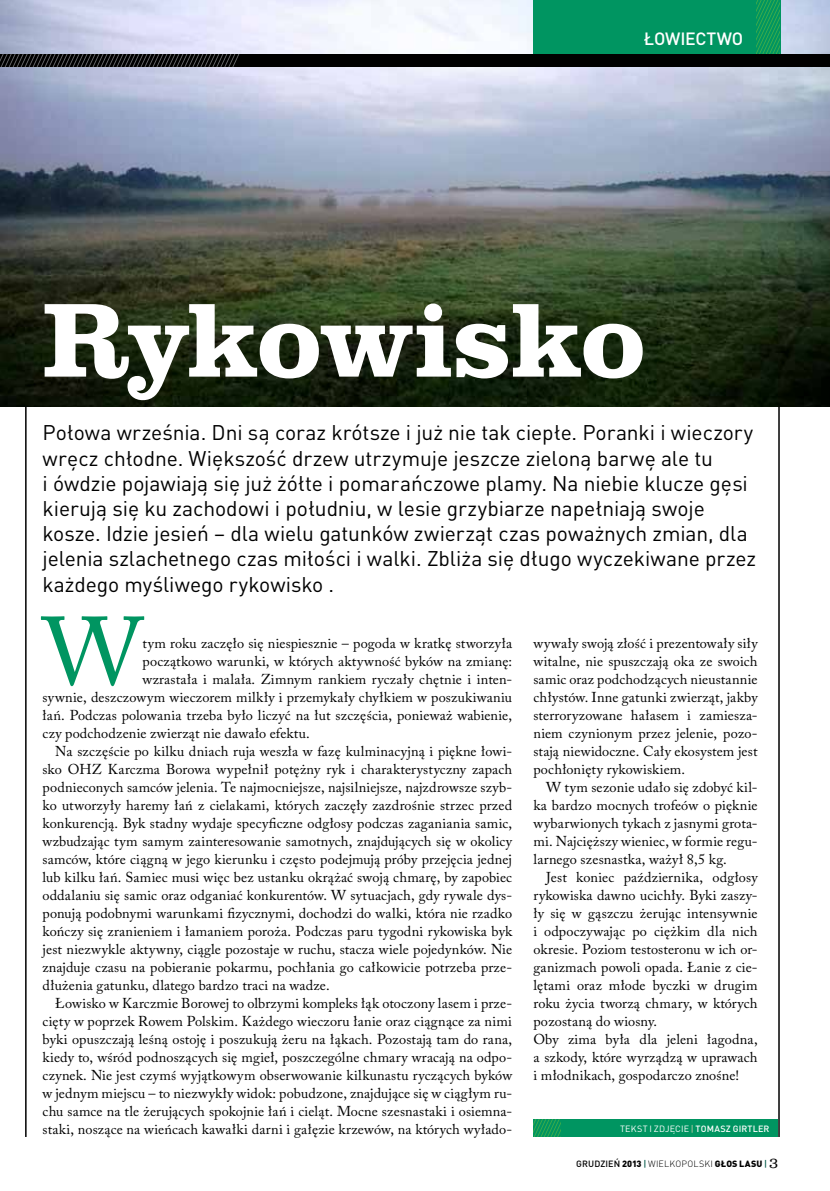
<style>
.page{position:relative;width:830px;height:1191px;background:#fff}
.page>*{position:absolute;margin:0;border:0;box-sizing:border-box;transform-origin:0 0}
.t1{font:700 108px "Clarendon EU";letter-spacing:-.02em;color:#fff}
.t2{font:95.55px "Adobe Caslon Pro";color:#009561}
.t3{font:21px/25.2px "DIN Pro";color:#000}
.t4{font:500 17.55px "DIN Pro";letter-spacing:-.01em;color:#fff}
.t5{font:14.25px/18px "Adobe Caslon Pro";letter-spacing:.01em;color:#000;text-align:justify}
.t6{font:900 9px "DIN Pro";letter-spacing:.015em;color:#000}
.t7{font:9px "DIN Pro";letter-spacing:.015em;color:#fff}
.s1{color:#e7d0b1}
.s2{font-weight:500}
.s3{font-weight:500;color:#005747}
.s4{font-weight:300}
.s5{font-family:"Clarendon Lt EU";font-weight:400;font-size:15px}
</style>
<div class="page">
<hr style="left:777px;top:94px;width:2px;height:1043px;background:#000">
<hr style="left:25px;top:94px;width:2px;height:1043px;background:#000">
<img style="left:0;top:0;width:829px;height:406px">
<div style="left:533px;top:0;width:247px;height:54px;background:#009561"></div>
<svg style="left:756px;top:0;width:23px;height:54px"></svg>
<div style="left:0;top:54px;width:829px;height:13px;background:#000"></div>
<svg style="left:0;top:54px;width:240px;height:13px"></svg>
<div style="left:533px;top:1120px;width:244px;height:17px;background:#009561"></div>
<svg style="left:533px;top:1120px;width:27px;height:17px"></svg>
<p class="t4" style="left:643px;top:25px;width:101px">ŁOWIECTWO</p>
<h1 class="t1" style="left:43px;top:272px;width:604px">Rykowisko</h1>
<p class="t3" style="left:43px;top:418px;width:714px">Połowa września. D ni są coraz krótsze i już nie tak ciepłe. Poranki i wieczory wręcz chłodne. Większość drzew utrzymuje jeszcze zieloną barwę ale tu<br>i ówdzie pojawiają się już żółte i pomarańczowe plamy. Na niebie klucze gęsi kierują się ku zachodowi i południu, w lesie grzybiarze napełniają swoje kosze. I dzie jesień – dla wielu gatunków zwierząt czas poważnych zmian, dla jelenia szlachetnego czas miłości i walki. Zbliża się długo wyczekiwane przez każdego myśliwego rykowisko .</p>
<h2 class="t2" style="left:43px;top:595px;width:101px">W</h2>
<p class="t5" style="left:142px;top:634px;width:371px">tym roku zaczęło się niespiesznie – pogoda w kratkę stworzyła</p>
<p class="t5" style="left:142px;top:652px;width:371px">początkowo warunki, w których aktywność byków na zmianę:</p>
<p class="t5" style="left:142px;top:670px;width:371px">wzrastała i malała. Zimnym rankiem ryczały chętnie i inten-</p>
<p class="t5" style="left:43px;top:688px;width:471px">sywnie, deszczowym wieczorem milkły i przemykały chyłkiem w poszukiwaniu</p>
<p class="t5" style="left:43px;top:706px;width:471px">łań. Podczas polowania trzeba było liczyć na łut szczęścia, ponieważ wabienie,</p>
<p class="t5" style="left:43px;top:724px;width:269px">czy podchodzenie zwierząt nie dawało efektu.</p>
<p class="t5" style="left:55px;top:742px;width:458px">Na szczęście po kilku dniach ruja weszła w fazę kulminacyjną i piękne łowi-</p>
<p class="t5" style="left:43px;top:760px;width:471px">sko OHZ Karczma Borowa wypełnił potężny ryk i charakterystyczny zapach</p>
<p class="t5" style="left:43px;top:778px;width:471px">podnieconych samców jelenia. Te najmocniejsze, najsilniejsze, najzdrowsze szyb-</p>
<p class="t5" style="left:43px;top:796px;width:471px">ko utworzyły haremy łań z cielakami, których zaczęły zazdrośnie strzec przed</p>
<p class="t5" style="left:43px;top:814px;width:471px">konkurencją. Byk stadny wydaje specyficzne odgłosy podczas zaganiania samic,</p>
<p class="t5" style="left:43px;top:832px;width:471px">wzbudzając tym samym zainteresowanie samotnych, znajdujących się w okolicy</p>
<p class="t5" style="left:43px;top:850px;width:471px">samców, które ciągną w jego kierunku i często podejmują próby przejęcia jednej</p>
<p class="t5" style="left:43px;top:868px;width:471px">lub kilku łań. Samiec musi więc bez ustanku okrążać swoją chmarę, by zapobiec</p>
<p class="t5" style="left:43px;top:886px;width:471px">oddalaniu się samic oraz odganiać konkurentów. W sytuacjach, gdy rywale dys-</p>
<p class="t5" style="left:43px;top:904px;width:471px">ponują podobnymi warunkami fizycznymi, dochodzi do walki, która nie rzadko</p>
<p class="t5" style="left:43px;top:922px;width:471px">kończy się zranieniem i łamaniem poroża. Podczas paru tygodni rykowiska byk</p>
<p class="t5" style="left:43px;top:940px;width:471px">jest niezwykle aktywny, ciągle pozostaje w ruchu, stacza wiele pojedynków. Nie</p>
<p class="t5" style="left:43px;top:958px;width:471px">znajduje czasu na pobieranie pokarmu, pochłania go całkowicie potrzeba prze-</p>
<p class="t5" style="left:43px;top:976px;width:288px">dłużenia gatunku, dlatego bardzo traci na wadze.</p>
<p class="t5" style="left:55px;top:994px;width:458px">Łowisko w Karczmie Borowej to olbrzymi kompleks łąk otoczony lasem i prze-</p>
<p class="t5" style="left:43px;top:1012px;width:470px">cięty w poprzek Rowem Polskim. Każdego wieczoru łanie oraz ciągnące za nimi</p>
<p class="t5" style="left:43px;top:1030px;width:471px">byki opuszczają leśną ostoję i poszukują żeru na łąkach. Pozostają tam do rana,</p>
<p class="t5" style="left:43px;top:1048px;width:471px">kiedy to, wśród podnoszących się mgieł, poszczególne chmary wracają na odpo-</p>
<p class="t5" style="left:43px;top:1066px;width:471px">czynek. Nie jest czymś wyjątkowym obserwowanie kilkunastu ryczących byków</p>
<p class="t5" style="left:43px;top:1084px;width:471px">w jednym miejscu – to niezwykły widok: pobudzone, znajdujące się w ciągłym ru-</p>
<p class="t5" style="left:43px;top:1102px;width:471px">chu samce na tle żerujących spokojnie łań i cieląt. Mocne szesnastaki i osiemna-</p>
<p class="t5" style="left:43px;top:1120px;width:471px">staki, noszące na wieńcach kawałki darni i gałęzie krzewów, na których wyłado-</p>
<p class="t5" style="left:533px;top:634px;width:225px">wywały swoją złość i prezentowały siły witalne, nie spuszczają oka ze swoich samic oraz podchodzących nieustannie chłystów. Inne gatunki zwierząt, jakby sterroryzowane hałasem i zamiesza&shy;niem czynionym przez jelenie, pozo&shy;stają niewidoczne. Cały ekosystem jest pochłonięty rykowiskiem.</p>
<p class="t5" style="left:533px;top:778px;width:225px;text-indent:13px">W tym sezonie udało się zdobyć kil&shy;ka bardzo mocnych trofeów o pięknie wybarwionych tykach z jasnymi grota&shy;mi. Najcięższy wieniec, w formie regu&shy;larnego szesnastka, ważył 8,5 kg.</p>
<p class="t5" style="left:533px;top:868px;width:225px;text-align:left;text-indent:13px">Jest koniec października, odgłosy rykowiska dawno ucichły. Byki zaszy&shy;ły się w gąszczu żerując intensywnie i odpoczywając po ciężkim dla nich okresie. Poziom testosteronu w ich or&shy;ganizmach powoli opada. Łanie z cie&shy;lętami oraz młode byczki w drugim roku życia tworzą chmary, w których pozostaną do wiosny.<br>Oby zima była dla jeleni łagodna, a szkody, które wyrządzą w uprawach i młodnikach, gospodarczo znośne!</p>
<p class="t7" style="left:619px;top:1121px;width:151px">tekst i zdjęcie <span class="s1">|</span> <span class="s2">TOMASZ GIRTLER</span></p>
<p class="t6" style="left:576px;top:1155px;width:203px"><span class="s2">GRUDZIEŃ</span> 2013 <span class="s3">|</span> <span class="s4">WIELKOPOLSKI</span> GŁOS LASU <span class="s3">|</span> <span class="s5">3</span></p>
</div>
